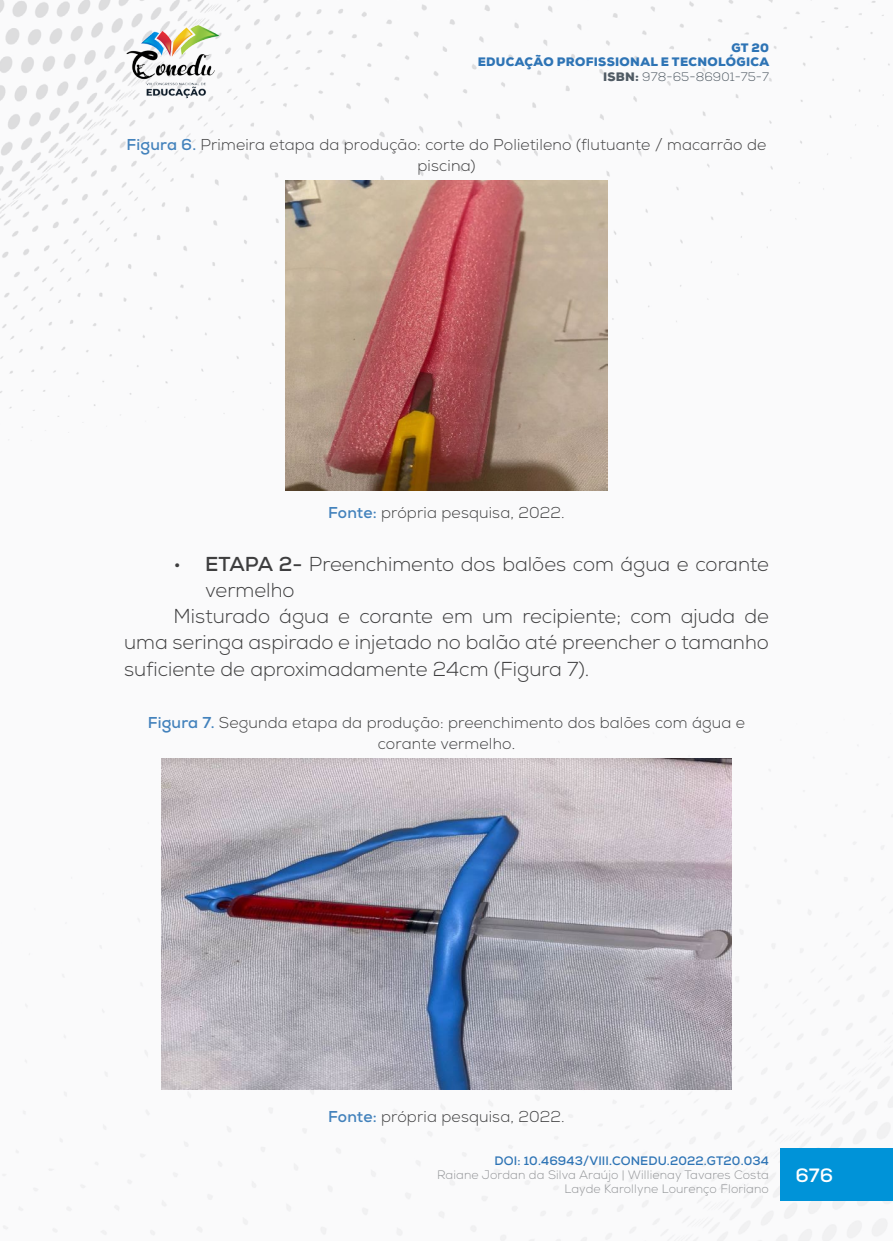
<style>
.page{position:relative;width:893px;height:1241px;background:#fff}
.page>*{position:absolute;margin:0;border:0;box-sizing:border-box;transform-origin:0 0}
._8_CORPO{font:300 20.12px/26.2px "Nexa";color:#3e3e3f}
.t1{font:700 19.25px "Nexa";color:#fff}
._11_LEGENDAS{font:300 15.75px/21px "Nexa";letter-spacing:.01em;color:#3e3e3f;text-align:center}
._12_FONTES{font:300 15.75px "Nexa";letter-spacing:.01em;color:#3e3e3f}
.t2{font:300 12.25px/14px "Nexa";letter-spacing:.01em;color:#939598;text-align:right}
.t3{font:900 12.25px/14.7px "Nexa";letter-spacing:.025em;color:#2e74b5;text-align:right}
.t4{font:700 12.25px "Nexa";letter-spacing:.01em;color:#2e74b5}
.s1{color:#505b64}
.s2{font-weight:300;color:#505b64}
.s3{font-weight:700;color:#4382bc}
.s4{font-weight:700}
</style>
<div class="page">
<img style="left:0;top:0;width:893px;height:1240px">
<div style="left:781px;top:1148px;width:112px;height:52px;background:#0093d8"></div>
<img style="left:124px;top:25px;width:98px;height:74px">
<img style="left:285px;top:180px;width:323px;height:310px">
<img style="left:161px;top:758px;width:571px;height:331px">
<p class="t3" style="left:478px;top:40px;width:293px">GT 20<br>EDUCAÇÃO PROFISSIONAL E TECNOLÓGICA<br><span class="s1">ISBN:</span> <span class="s2">978-65-86901-75-7</span></p>
<p class="_11_LEGENDAS" style="left:127px;top:135px;width:641px"><span class="s3">Figura 6.</span> Primeira etapa da produção: corte do Polietileno (flutuante / macarrão de piscina)</p>
<p class="_12_FONTES" style="left:328px;top:503px;width:238px"><span class="s3">Fonte:</span> própria pesquisa, 2022.</p>
<p class="_8_CORPO" style="left:205px;top:551px;width:565px;text-indent:-32px">• <span class="s4">ETAPA 2-</span> Preenchimento dos balões com água e corante vermelho</p>
<p class="_8_CORPO" style="left:124px;top:603px;width:646px;text-align:justify;text-indent:50px">Misturado água e corante em um recipiente; com ajuda de uma seringa aspirado e injetado no balão até preencher o tamanho suficiente de aproximadamente 24cm (Figura 7).</p>
<p class="_11_LEGENDAS" style="left:148px;top:712px;width:599px"><span class="s3">Figura 7.</span> Segunda etapa da produção: preenchimento dos balões com água e corante vermelho.</p>
<p class="_12_FONTES" style="left:328px;top:1107px;width:238px"><span class="s3">Fonte:</span> própria pesquisa, 2022.</p>
<p class="t4" style="left:494px;top:1152px;width:276px">DOI: 10.46943/VIII.CONEDU.2022.GT20.034</p>
<p class="t2" style="left:437px;top:1167px;width:333px">Raiane Jordan da Silva Araújo | Willienay Tavares Costa<br>Layde Karollyne Lourenço Floriano</p>
<p class="t1" style="left:796px;top:1162px;width:39px">676</p>
</div>
